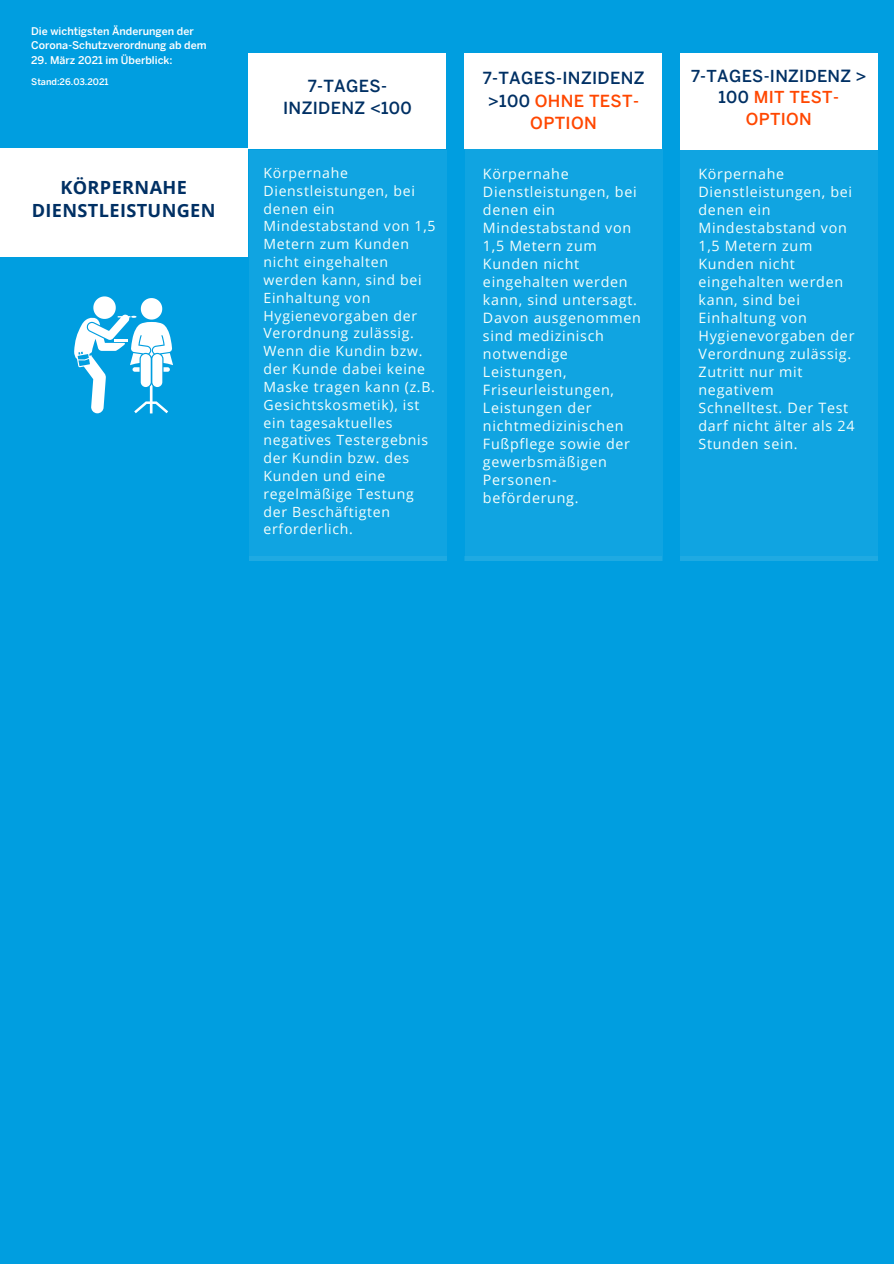
<style>
.page{position:relative;width:894px;height:1264px;background:#fff}
.page>*{position:absolute;margin:0;border:0;box-sizing:border-box;transform-origin:0 0}
.t1{font:700 18.15px/23.5px "Open Sans";letter-spacing:.02em;color:#003064;text-align:center}
.t2{font:500 16.65px/22.5px "Benton Sans";letter-spacing:.02em;color:#003064;text-align:center}
.t3{font:500 16.5px/21.5px "Benton Sans";letter-spacing:.02em;color:#003064;text-align:center}
.t4{font:14.25px/18px "Open Sans";letter-spacing:.05em;color:#f6fffc}
.t5{font:14.1px/17.9px "Open Sans";letter-spacing:.05em;color:#f6fffc}
.t6{font:500 10.65px "Benton Sans";color:#fff}
.t7{font:500 9px "Benton Sans";color:#fff}
.s1{color:#ff4700}
</style>
<div class="page">
<div style="left:0;top:0;width:893px;height:1263px;background:#009ee0"></div>
<div style="left:464px;top:148px;width:198px;height:412px;background:#10a4e1"></div>
<div style="left:464px;top:53px;width:197px;height:96px;background:#fff"></div>
<div style="left:679px;top:149px;width:198px;height:411px;background:#10a4e1"></div>
<div style="left:679px;top:53px;width:198px;height:96px;background:#fff"></div>
<hr style="left:679px;top:556px;width:198px;height:4px;background:#1faae2">
<div style="left:248px;top:53px;width:198px;height:96px;background:#fff"></div>
<div style="left:248px;top:150px;width:198px;height:410px;background:#10a4e1"></div>
<hr style="left:464px;top:556px;width:197px;height:4px;background:#1faae2">
<hr style="left:249px;top:556px;width:198px;height:4px;background:#1faae2">
<div style="left:0;top:148px;width:247px;height:108px;background:#fff"></div>
<svg style="left:74px;top:296px;width:99px;height:117px"></svg>
<p class="t6" style="left:31px;top:25px;width:164px">Die wichtigsten Änderungen der</p>
<p class="t6" style="left:31px;top:39px;width:177px">Corona-Schutzverordnung ab dem</p>
<p class="t6" style="left:31px;top:54px;width:143px">29. März 2021 im Überblick:</p>
<p class="t7" style="left:31px;top:76px;width:79px">Stand:26.03.2021</p>
<p class="t2" style="left:283px;top:75px;width:130px">7-TAGES-<br>INZIDENZ &lt;100</p>
<p class="t2" style="left:482px;top:67px;width:163px">7-TAGES-INZIDENZ &gt;100 <span class="s1">OHNE TEST-<br>OPTION</span></p>
<p class="t3" style="left:690px;top:66px;width:177px">7-TAGES-INZIDENZ &gt;<br>100 <span class="s1">MIT TEST-<br>OPTION</span></p>
<p class="t5" style="left:263px;top:164px;width:173px">Körpernahe<br>Dienstleistungen, bei denen ein<br>Mindestabstand von 1,5<br>Metern zum Kunden nicht eingehalten werden kann, sind bei<br>Einhaltung von<br>Hygienevorgaben der<br>Verordnung zulässig.<br>Wenn die Kundin bzw. der Kunde dabei keine<br>Maske tragen kann (z.B.<br>Gesichtskosmetik), ist ein tagesaktuelles negatives Testergebnis der Kundin bzw. des<br>Kunden und eine regelmäßige Testung der Beschäftigten erforderlich.</p>
<p class="t4" style="left:483px;top:164px;width:159px">Körpernahe<br>Dienstleistungen, bei denen ein<br>Mindestabstand von<br>1,5 Metern zum<br>Kunden nicht eingehalten werden kann, sind untersagt.<br>Davon ausgenommen sind medizinisch notwendige<br>Leistungen,<br>Friseurleistungen,<br>Leistungen der nichtmedizinischen<br>Fußpflege sowie der gewerbsmäßigen<br>Personen&shy;beförderung.</p>
<p class="t1" style="left:32px;top:175px;width:185px">KÖRPERNAHE<br>DIENSTLEISTUNGEN</p>
<p class="t4" style="left:698px;top:164px;width:157px">Körpernahe<br>Dienstleistungen, bei denen ein<br>Mindestabstand von<br>1,5 Metern zum<br>Kunden nicht eingehalten werden kann, sind bei<br>Einhaltung von<br>Hygienevorgaben der<br>Verordnung zulässig.<br>Zutritt nur mit negativem<br>Schnelltest. Der Test darf nicht älter als 24<br>Stunden sein.</p>
</div>
